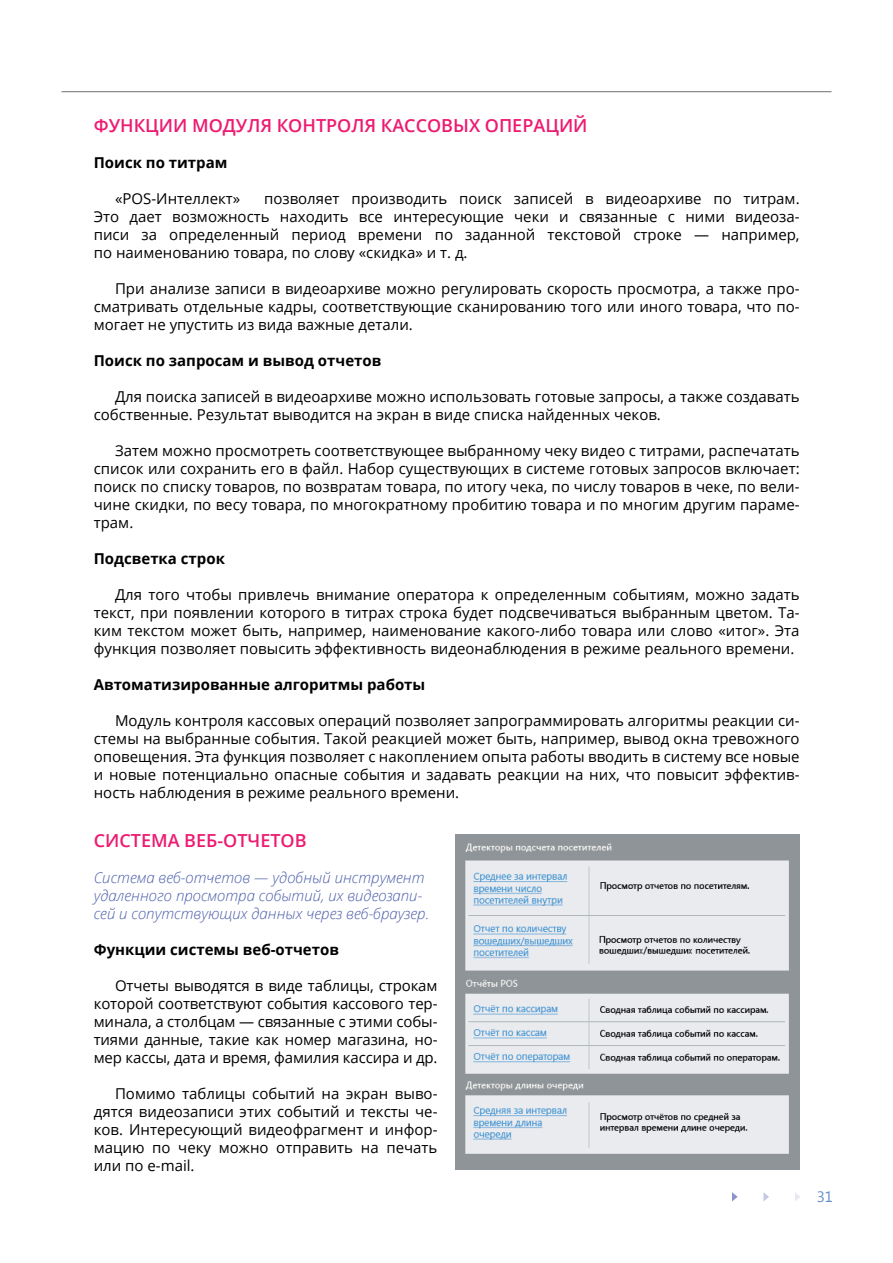
<style>
.page{position:relative;width:893px;height:1263px;background:#fff}
.page>*{position:absolute;margin:0;border:0;box-sizing:border-box;transform-origin:0 0}
.t1{font:600 18px "Open Sans";color:#ed1b72}
.t2{font:15px/18px "Open Sans";color:#000;text-align:justify}
.t3{font:italic 300 15px/18px "Open Sans";color:#4b5eaa}
.t4{font:700 15px "Open Sans";color:#000}
.t5{font:15px "Segoe UI";color:#638dc9}
</style>
<div class="page">
<hr style="left:62px;top:91px;width:769px;height:1px;background:#6d6e71">
<svg style="left:732px;top:1192px;width:6px;height:9px"></svg>
<svg style="left:763px;top:1192px;width:6px;height:9px"></svg>
<svg style="left:795px;top:1193px;width:5px;height:8px"></svg>
<img style="left:455px;top:834px;width:345px;height:336px">
<p class="t1" style="left:94px;top:113px;width:495px">ФУНКЦИИ МОДУЛЯ КОНТРОЛЯ КАССОВЫХ ОПЕРАЦИЙ</p>
<p class="t4" style="left:94px;top:152px;width:135px">Поиск по титрам</p>
<p class="t2" style="left:115px;top:189px;width:127px">«POS-Интеллект»</p>
<p class="t2" style="left:94px;top:189px;width:707px;text-indent:170px">позволяет производить поиск записей в видеоархиве по титрам.<br>Это дает возможность находить все интересующие чеки и связанные с ними видеоза&shy;писи за определенный период времени по заданной текстовой строке — например, по наименованию товара, по слову «скидка» и т. д.</p>
<p class="t2" style="left:94px;top:279px;width:707px;text-indent:21px">При анализе записи в видеоархиве можно регулировать скорость просмотра, а также про&shy;сматривать отдельные кадры, соответствующие сканированию того или иного товара, что по&shy;могает не упустить из вида важные детали.</p>
<p class="t4" style="left:94px;top:350px;width:289px">Поиск по запросам и вывод отчетов</p>
<p class="t2" style="left:94px;top:387px;width:707px;text-indent:21px">Для поиска записей в видеоархиве можно использовать готовые запросы, а также создавать собственные. Результат выводится на экран в виде списка найденных чеков.</p>
<p class="t2" style="left:94px;top:441px;width:707px;text-indent:21px">Затем можно просмотреть соответствующее выбранному чеку видео с титрами, распечатать список или сохранить его в файл. Набор существующих в системе готовых запросов включает: поиск по списку товаров, по возвратам товара, по итогу чека, по числу товаров в чеке, по вели&shy;чине скидки, по весу товара, по многократному пробитию товара и по многим другим параме&shy;трам.</p>
<p class="t4" style="left:94px;top:548px;width:133px">Подсветка строк</p>
<p class="t2" style="left:94px;top:585px;width:707px;text-indent:21px">Для того чтобы привлечь внимание оператора к определенным событиям, можно задать текст, при появлении которого в титрах строка будет подсвечиваться выбранным цветом. Та&shy;ким текстом может быть, например, наименование какого-либо товара или слово «итог». Эта функция позволяет повысить эффективность видеонаблюдения в режиме реального времени.</p>
<p class="t4" style="left:94px;top:674px;width:333px">Автоматизированные алгоритмы работы</p>
<p class="t2" style="left:94px;top:711px;width:707px;text-indent:21px">Модуль контроля кассовых операций позволяет запрограммировать алгоритмы реакции си&shy;стемы на выбранные события. Такой реакцией может быть, например, вывод окна тревожного оповещения. Эта функция позволяет с накоплением опыта работы вводить в систему все новые и новые потенциально опасные события и задавать реакции на них, что повысит эффектив&shy;ность наблюдения в режиме реального времени.</p>
<p class="t1" style="left:94px;top:828px;width:214px">СИСТЕМА ВЕБ-ОТЧЕТОВ</p>
<p class="t3" style="left:94px;top:868px;width:337px">Система веб-отчетов — удобный инструмент удаленного просмотра событий, их видеозапи&shy;сей и сопутствующих данных через веб-браузер.</p>
<p class="t4" style="left:94px;top:939px;width:247px">Функции системы веб-отчетов</p>
<p class="t2" style="left:94px;top:976px;width:345px;text-indent:21px">Отчеты выводятся в виде таблицы, строкам которой соответствуют события кассового тер&shy;минала, а столбцам — связанные с этими собы&shy;тиями данные, такие как номер магазина, но&shy;мер кассы, дата и время, фамилия кассира и др.</p>
<p class="t2" style="left:94px;top:1084px;width:345px;text-indent:21px">Помимо таблицы событий на экран выво&shy;дятся видеозаписи этих событий и тексты че&shy;ков. Интересующий видеофрагмент и инфор&shy;мацию по чеку можно отправить на печать или по e-mail.</p>
<p class="t5" style="left:817px;top:1186px;width:18px">31</p>
</div>
